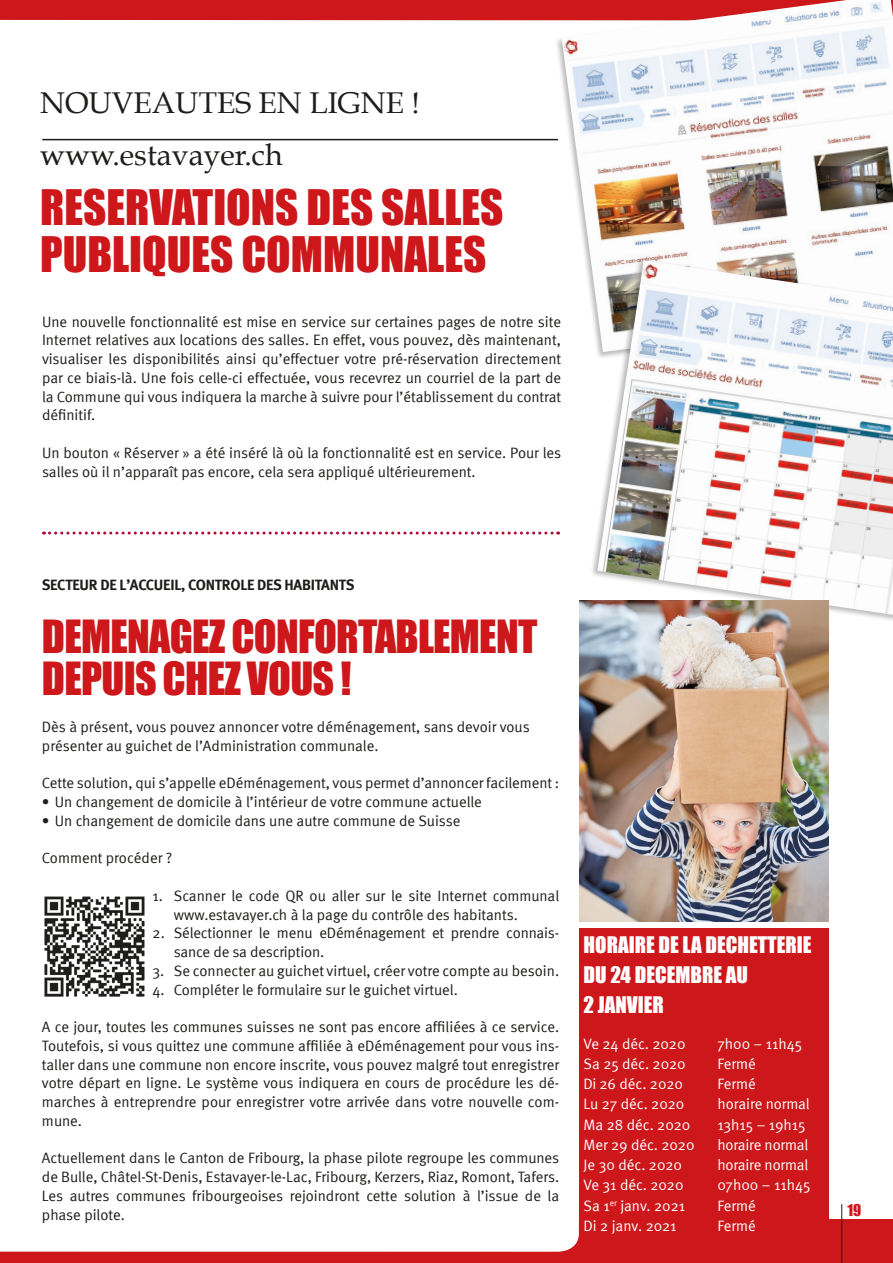
<style>
.page{position:relative;width:893px;height:1263px;background:#fff}
.page>*{position:absolute;margin:0;border:0;box-sizing:border-box;transform-origin:0 0}
.t1{font:45px/46.5px "Impact";color:#cd171a}
.t2{font:42px/42px "Impact";letter-spacing:-.02em;color:#cd171a}
.t3{font:30px/52.5px "Book Antiqua";color:#1d1d1b}
.t4{font:21px/30px "Impact";color:#fff}
.t5{font:15px/18.8px "Meta Normal";color:#1d1d1b}
.t6{font:15px "Meta Normal";color:#fff}
.t7{font:700 15px "Meta";letter-spacing:-.02em;color:#1d1d1b}
.t8{font:15px "Impact";color:#cd171a}
</style>
<div class="page">
<div style="left:579px;top:928px;width:250px;height:303px;background:#cd171a"></div>
<hr style="left:42px;top:139px;width:516px;height:1px;background:#1d1d1b">
<div style="left:0;top:0;width:555px;height:21px;background:#cd171a"></div>
<svg style="left:0;top:1219px;width:893px;height:44px"></svg>
<hr style="left:841px;top:1204px;width:1px;height:59px;background:#1d1d1b">
<img style="left:44px;top:896px;width:101px;height:101px">
<img style="left:561px;top:0;width:332px;height:285px">
<div style="left:589px;top:258px;width:304px;height:368px;background:#1d1d1b;opacity:.3"></div>
<img style="left:597px;top:260px;width:296px;height:355px">
<svg style="left:43px;top:531px;width:516px;height:3px"></svg>
<img style="left:579px;top:600px;width:250px;height:322px">
<h3 class="t3" style="left:40px;top:76px;width:381px">NOUVEAUTES EN LIGNE ! www.estavayer.ch</h3>
<h1 class="t1" style="left:40px;top:183px;width:465px">RESERVATIONS DES SALLES<br>PUBLIQUES COMMUNALES</h1>
<p class="t5" style="left:42px;top:312px;width:521px;text-align:justify">Une nouvelle fonctionnalité est mise en service sur certaines pages de notre site Internet relatives aux locations des salles. En effet, vous pouvez, dès maintenant, visualiser les disponibilités ainsi qu’effectuer votre pré-réservation directement par ce biais-là. Une fois celle-ci effectuée, vous recevrez un courriel de la part de la Commune qui vous indiquera la marche à suivre pour l’établissement du contrat définitif.</p>
<p class="t5" style="left:42px;top:443px;width:521px">Un bouton « Réserver » a été inséré là où la fonctionnalité est en service. Pour les salles où il n’apparaît pas encore, cela sera appliqué ultérieurement.</p>
<p class="t7" style="left:42px;top:575px;width:314px">SECTEUR DE L’ACCUEIL, CONTROLE DES HABITANTS</p>
<h2 class="t2" style="left:42px;top:614px;width:497px">DEMENAGEZ CONFORTABLEMENT<br>DEPUIS CHEZ VOUS !</h2>
<p class="t5" style="left:42px;top:717px;width:489px">Dès à présent, vous pouvez annoncer votre déménagement, sans devoir vous présenter au guichet de l’Administration communale.</p>
<p class="t5" style="left:42px;top:773px;width:519px">Cette solution, qui s’appelle eDéménagement, vous permet d’annoncer facilement :</p>
<p class="t5" style="left:42px;top:792px;width:441px">• Un changement de domicile à l’intérieur de votre commune actuelle</p>
<p class="t5" style="left:42px;top:811px;width:420px">• Un changement de domicile dans une autre commune de Suisse</p>
<p class="t5" style="left:42px;top:848px;width:132px">Comment procéder ?</p>
<p class="t5" style="left:174px;top:886px;width:387px;text-indent:-21px">1. Scanner le code QR ou aller sur le site Internet communal www.estavayer.ch à la page du contrôle des habitants.</p>
<p class="t5" style="left:174px;top:923px;width:387px;text-indent:-21px">2. Sélectionner le menu eDéménagement et prendre connais&shy;sance de sa description.</p>
<p class="t5" style="left:153px;top:961px;width:408px">3. Se connecter au guichet virtuel, créer votre compte au besoin.</p>
<p class="t5" style="left:153px;top:980px;width:307px">4. Compléter le formulaire sur le guichet virtuel.</p>
<p class="t5" style="left:42px;top:1017px;width:519px;text-align:justify">A ce jour, toutes les communes suisses ne sont pas encore affiliées à ce service.<br>Toutefois, si vous quittez une commune affiliée à eDéménagement pour vous ins&shy;taller dans une commune non encore inscrite, vous pouvez malgré tout enregistrer votre départ en ligne. Le système vous indiquera en cours de procédure les dé&shy;marches à entreprendre pour enregistrer votre arrivée dans votre nouvelle com&shy;mune.</p>
<p class="t5" style="left:42px;top:1148px;width:519px;text-align:justify">Actuellement dans le Canton de Fribourg, la phase pilote regroupe les communes de Bulle, Châtel-St-Denis, Estavayer-le-Lac, Fribourg, Kerzers, Riaz, Romont, Tafers.<br>Les autres communes fribourgeoises rejoindront cette solution à l’issue de la phase pilote.</p>
<h3 class="t4" style="left:584px;top:930px;width:230px">HORAIRE DE LA DECHETTERIE<br>DU 24 DECEMBRE AU<br>2 JANVIER</h3>
<p class="t6" style="left:584px;top:1035px;width:103px">Ve 24 déc. 2020</p>
<p class="t6" style="left:717px;top:1035px;width:86px">7h00 – 11h45</p>
<p class="t6" style="left:584px;top:1055px;width:104px">Sa 25 déc. 2020</p>
<p class="t6" style="left:717px;top:1055px;width:40px">Fermé</p>
<p class="t6" style="left:584px;top:1075px;width:101px">Di 26 déc. 2020</p>
<p class="t6" style="left:717px;top:1075px;width:40px">Fermé</p>
<p class="t6" style="left:584px;top:1095px;width:102px">Lu 27 déc. 2020</p>
<p class="t6" style="left:717px;top:1095px;width:94px">horaire normal</p>
<p class="t6" style="left:584px;top:1116px;width:108px">Ma 28 déc. 2020</p>
<p class="t6" style="left:717px;top:1116px;width:90px">13h15 – 19h15</p>
<p class="t6" style="left:584px;top:1136px;width:113px">Mer 29 déc. 2020</p>
<p class="t6" style="left:717px;top:1136px;width:93px">horaire normal</p>
<p class="t6" style="left:584px;top:1156px;width:100px">Je 30 déc. 2020</p>
<p class="t6" style="left:717px;top:1156px;width:93px">horaire normal</p>
<p class="t6" style="left:584px;top:1176px;width:102px">Ve 31 déc. 2020</p>
<p class="t6" style="left:717px;top:1176px;width:95px">07h00 – 11h45</p>
<p class="t6" style="left:584px;top:1197px;width:103px">Sa 1<sup>er</sup> janv. 2021</p>
<p class="t6" style="left:717px;top:1197px;width:40px">Fermé</p>
<p class="t6" style="left:584px;top:1217px;width:94px">Di 2 janv. 2021</p>
<p class="t6" style="left:717px;top:1217px;width:40px">Fermé</p>
<p class="t8" style="left:847px;top:1198px;width:15px">19</p>
</div>
